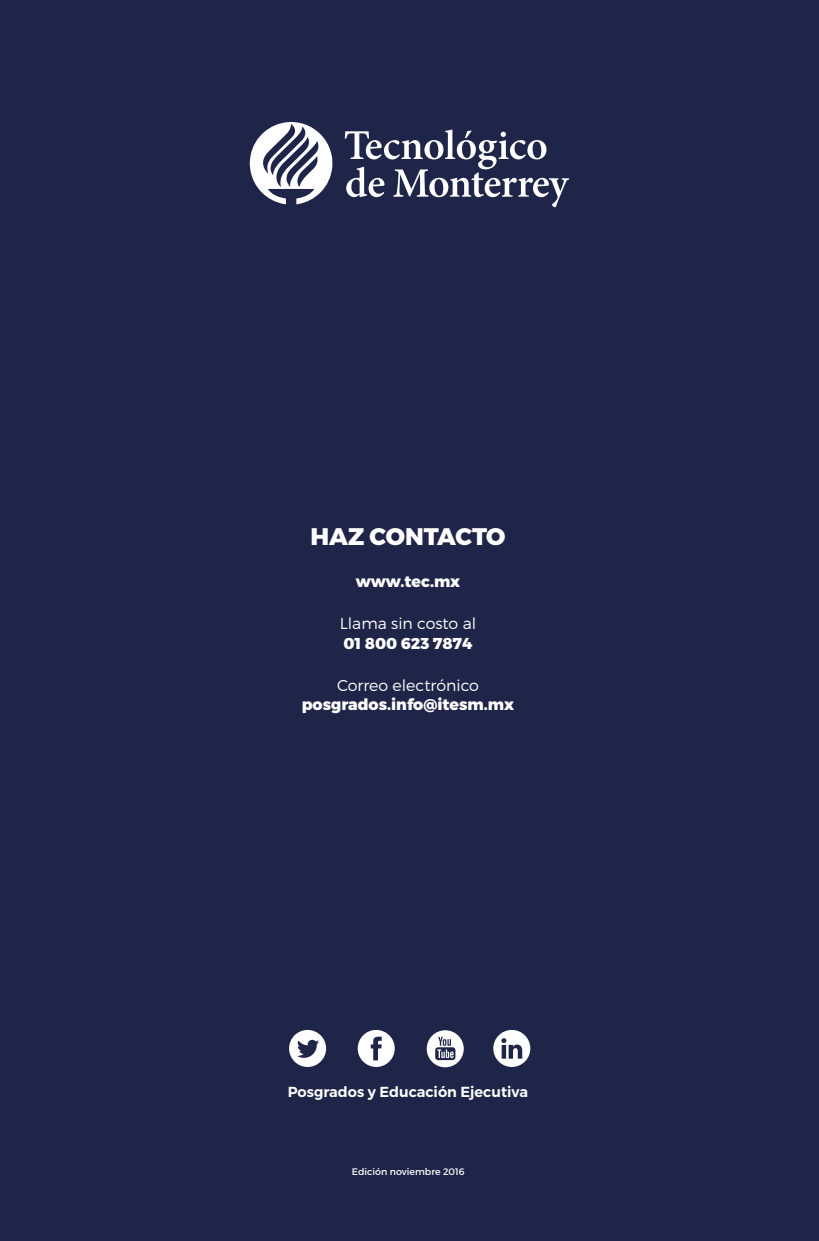
<style>
.page{position:relative;width:819px;height:1241px;background:#fff}
.page>*{position:absolute;margin:0;border:0;box-sizing:border-box;transform-origin:0 0}
.t1{font:800 23.97px "Montserrat";color:#fff}
.t2{font:800 15.75px "Montserrat";color:#fff}
.t3{font:300 15.75px "Montserrat";color:#fff}
.t4{font:600 14.53px "Montserrat";color:#fff}
.t5{font:9.45px "Montserrat";color:#fff}
</style>
<div class="page">
<div style="left:0;top:0;width:819px;height:1240px;background:#1e2548"></div>
<svg style="left:250px;top:122px;width:82px;height:82px"></svg>
<svg style="left:345px;top:129px;width:224px;height:78px"></svg>
<svg style="left:357px;top:1029px;width:38px;height:37px"></svg>
<svg style="left:493px;top:1029px;width:37px;height:37px"></svg>
<svg style="left:289px;top:1029px;width:37px;height:37px"></svg>
<svg style="left:426px;top:1030px;width:37px;height:37px"></svg>
<h1 class="t1" style="left:310px;top:522px;width:197px">HAZ CONTACTO</h1>
<p class="t2" style="left:355px;top:572px;width:106px">www.tec.mx</p>
<p class="t3" style="left:340px;top:614px;width:138px">Llama sin costo al</p>
<p class="t2" style="left:343px;top:633px;width:130px">01 800 623 7874</p>
<p class="t3" style="left:337px;top:675px;width:143px">Correo electrónico</p>
<p class="t2" style="left:302px;top:694px;width:214px">posgrados.info@itesm.mx</p>
<p class="t4" style="left:288px;top:1082px;width:242px">Posgrados y Educación Ejecutiva</p>
<p class="t5" style="left:352px;top:1165px;width:114px">Edición noviembre 2016</p>
</div>
